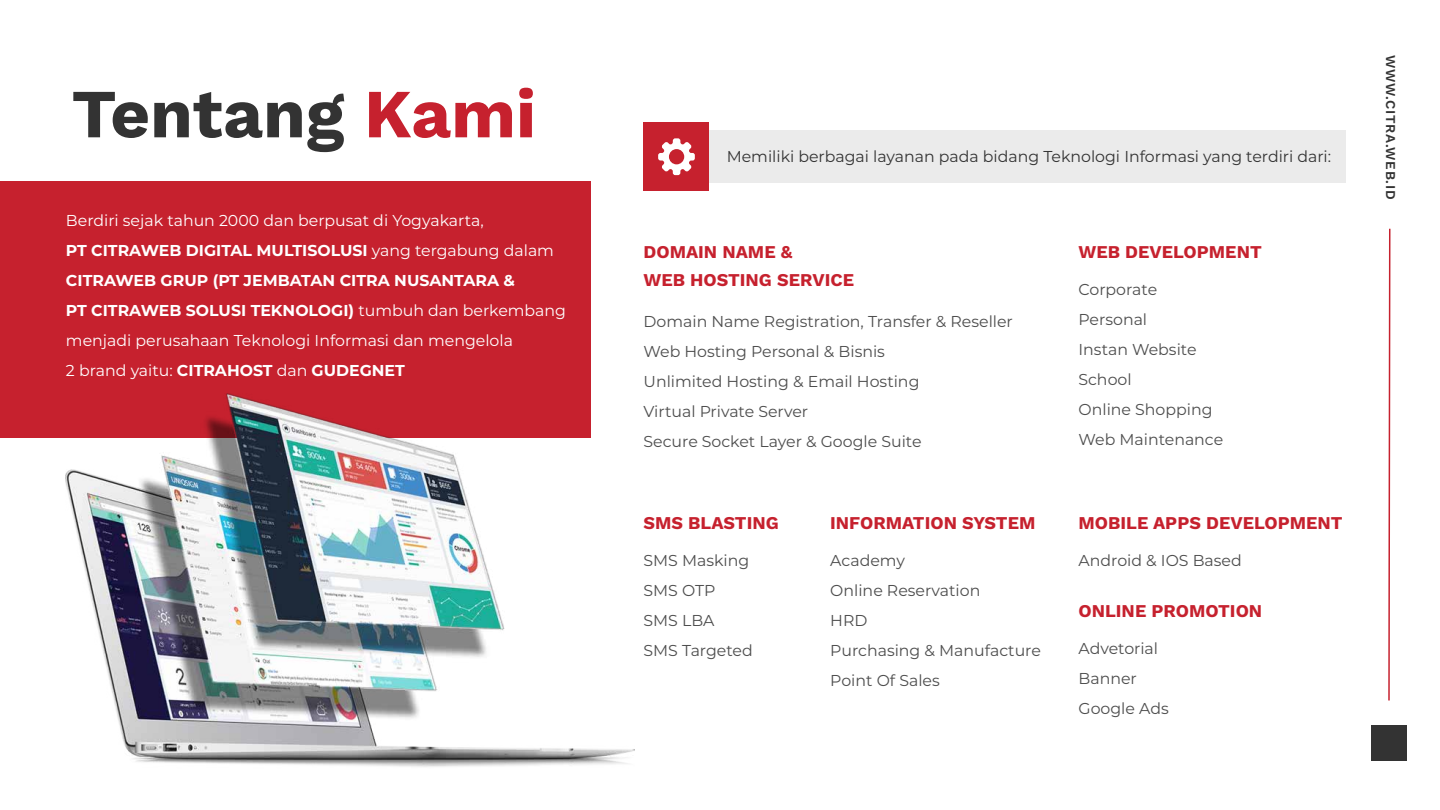
<style>
.page{position:relative;width:1440px;height:810px;background:#fff}
.page>*{position:absolute;margin:0;border:0;box-sizing:border-box;transform-origin:0 0}
.t1{font:700 68.85px "Work Sans";color:#333}
.t2{font:700 18px/28.5px "Work Sans";color:#c6212e}
.t3{font:15.75px/30px "Montserrat";color:#4d4d4d}
.t4{font:15.75px/30px "Montserrat";color:#fff}
.t5{font:15.75px "Montserrat";color:#333}
.t6{font:600 13.5px "Work Sans";letter-spacing:.05em;color:#333}
.s1{color:#c6212e}
.s2{font-weight:700}
</style>
<div class="page">
<div style="left:1372px;top:725px;width:35px;height:35px;background:#333"></div>
<div style="left:0;top:182px;width:590px;height:256px;background:#c6212e"></div>
<img style="left:66px;top:394px;width:568px;height:373px">
<div style="left:644px;top:130px;width:702px;height:53px;background:#ebebeb"></div>
<div style="left:644px;top:122px;width:66px;height:69px;background:#c6212e"></div>
<svg style="left:658px;top:138px;width:37px;height:37px"></svg>
<svg style="left:1388px;top:228px;width:3px;height:473px"></svg>
<h1 class="t1" style="left:72px;top:62px;width:466px">Tentang <span class="s1">Kami</span></h1>
<p class="t4" style="left:66px;top:205px;width:502px">Berdiri sejak tahun 2000 dan berpusat di Yogyakarta,<br><span class="s2">PT CITRAWEB DIGITAL MULTISOLUSI</span> yang tergabung dalam <span class="s2">CITRAWEB GRUP (PT JEMBATAN CITRA NUSANTARA &amp;<br>PT CITRAWEB SOLUSI TEKNOLOGI)</span> tumbuh dan berkembang menjadi perusahaan Teknologi Informasi dan mengelola<br>2 brand yaitu: <span class="s2">CITRAHOST</span> dan <span class="s2">GUDEGNET</span></p>
<p class="t5" style="left:727px;top:146px;width:606px">Memiliki berbagai layanan pada bidang Teknologi Informasi yang terdiri dari:</p>
<p class="t2" style="left:644px;top:237px;width:212px">DOMAIN NAME &amp;<br>WEB HOSTING SERVICE</p>
<p class="t3" style="left:644px;top:306px;width:371px">Domain Name Registration, Transfer &amp; Reseller Web Hosting Personal &amp; Bisnis<br>Unlimited Hosting &amp; Email Hosting<br>Virtual Private Server<br>Secure Socket Layer &amp; Google Suite</p>
<p class="t2" style="left:644px;top:508px;width:137px">SMS BLASTING</p>
<p class="t3" style="left:644px;top:545px;width:111px">SMS Masking<br>SMS OTP<br>SMS LBA<br>SMS Targeted</p>
<p class="t2" style="left:830px;top:508px;width:207px">INFORMATION SYSTEM</p>
<p class="t3" style="left:830px;top:545px;width:212px">Academy<br>Online Reservation<br>HRD<br>Purchasing &amp; Manufacture<br>Point Of Sales</p>
<p class="t2" style="left:1078px;top:237px;width:185px">WEB DEVELOPMENT</p>
<p class="t3" style="left:1079px;top:274px;width:146px">Corporate<br>Personal<br>Instan Website<br>School<br>Online Shopping<br>Web Maintenance</p>
<p class="t2" style="left:1078px;top:508px;width:266px">MOBILE APPS DEVELOPMENT</p>
<p class="t3" style="left:1079px;top:545px;width:165px">Android &amp; IOS Based</p>
<p class="t2" style="left:1078px;top:596px;width:185px">ONLINE PROMOTION</p>
<p class="t3" style="left:1079px;top:633px;width:92px">Advetorial<br>Banner<br>Google Ads</p>
<p class="t6" style="left:1401px;top:55px;width:146px;rotate:90deg">WWW.CITRA.WEB.ID</p>
</div>
